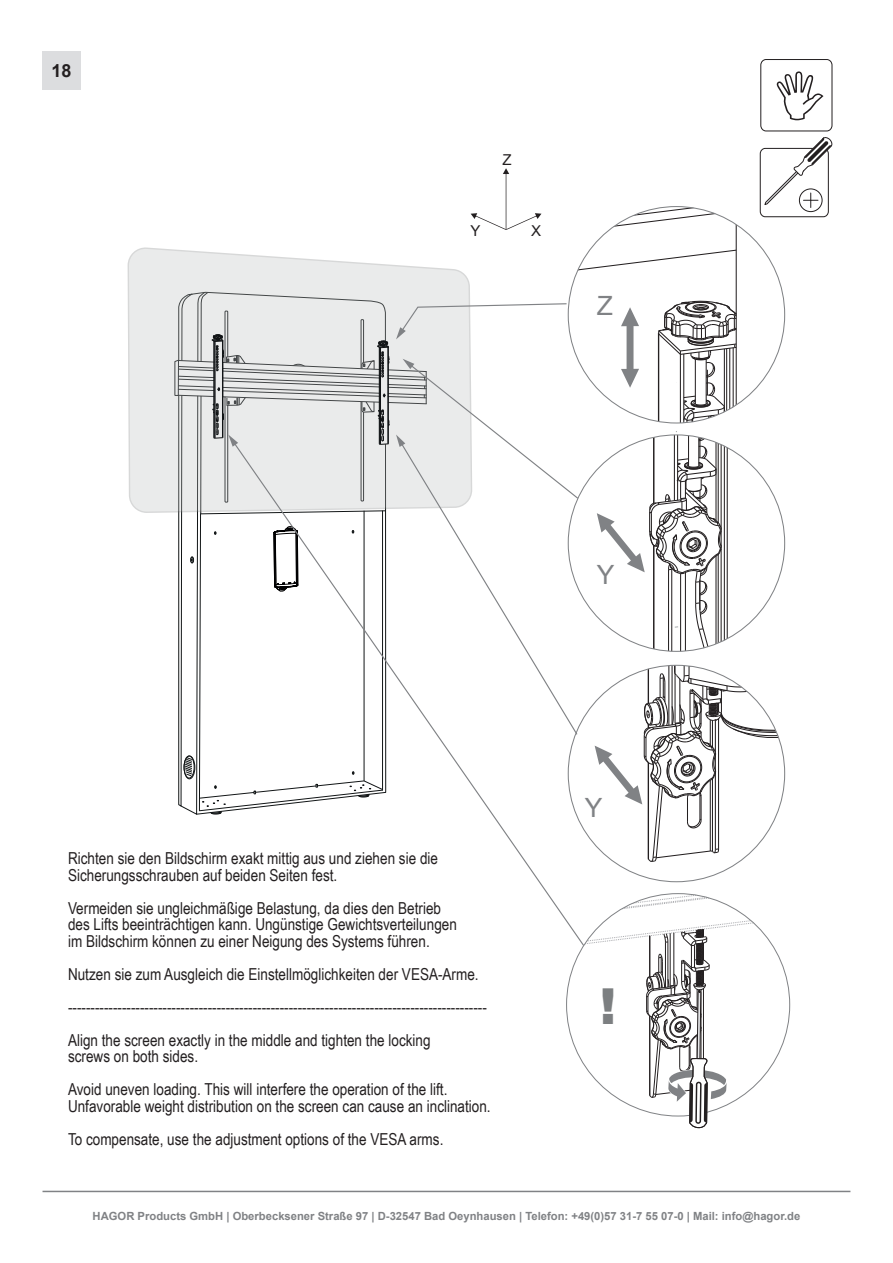
<style>
.page{position:relative;width:893px;height:1263px;background:#fff}
.page>*{position:absolute;margin:0;border:0;box-sizing:border-box;transform-origin:0 0}
.t1{font:900 49.65px "Arial";color:#7c7f81}
.t2{font:26.55px "Arial";color:#808285}
.t3{font:700 18px "Arial";color:#231f20}
.t4{font:16.5px/33px "Arial Narrow";color:#231f20}
.t5{font:15px "Arial";color:#231f20}
.t6{font:700 11.25px "Arial";color:#808285}
</style>
<div class="page">
<hr style="left:43px;top:1191px;width:807px;height:1px;background:#808285">
<div style="left:43px;top:51px;width:38px;height:38px;background:#dcdddf"></div>
<div style="left:128px;top:247px;width:46px;height:266px;background:#eaebeb"></div>
<svg style="left:567px;top:894px;width:223px;height:235px"></svg>
<svg style="left:777px;top:71px;width:46px;height:49px"></svg>
<div style="left:760px;top:59px;width:72px;height:72px;border:1px solid #231f20;border-radius:5px"></div>
<svg style="left:174px;top:137px;width:658px;height:745px"></svg>
<p class="t3" style="left:52px;top:58px;width:22px">18</p>
<p class="t5" style="left:502px;top:149px;width:11px">Z</p>
<p class="t5" style="left:471px;top:220px;width:12px">Y</p>
<p class="t5" style="left:531px;top:220px;width:12px">X</p>
<h2 class="t2" style="left:597px;top:287px;width:18px">Z</h2>
<p class="t4" style="left:68px;top:849px;width:371px;line-height:16.5px">Richten sie den Bildschirm exakt mittig aus und ziehen sie die<br>Sicherungsschrauben auf beiden Seiten fest.</p>
<p class="t4" style="left:68px;top:899px;width:390px;line-height:16.5px">Vermeiden sie ungleichmäßige Belastung, da dies den Betrieb des Lifts beeinträchtigen kann. Ungünstige Gewichtsverteilungen im Bildschirm können zu einer Neigung des Systems führen.</p>
<p class="t4" style="left:68px;top:956px;width:420px">Nutzen sie zum Ausgleich die Einstellmöglichkeiten der VESA-Arme. ---------------------------------------------------------------------------------------------<br>Align the screen exactly in the middle and tighten the locking</p>
<p class="t4" style="left:68px;top:1039px;width:381px">screws on both sides.<br>Avoid uneven loading. This will interfere the operation of the lift.</p>
<p class="t4" style="left:68px;top:1088px;width:424px">Unfavorable weight distribution on the screen can cause an inclination.<br>To compensate, use the adjustment options of the VESA arms.</p>
<h2 class="t2" style="left:597px;top:556px;width:19px">Y</h2>
<h2 class="t2" style="left:585px;top:789px;width:19px">Y</h2>
<h1 class="t1" style="left:600px;top:971px;width:18px">!</h1>
<p class="t6" style="left:93px;top:1208px;width:709px">HAGOR Products GmbH | Oberbecksener Straße 97 | D-32547 Bad Oeynhausen | Telefon: +49(0)57 31-7 55 07-0 | Mail: info@hagor.de</p>
</div>
